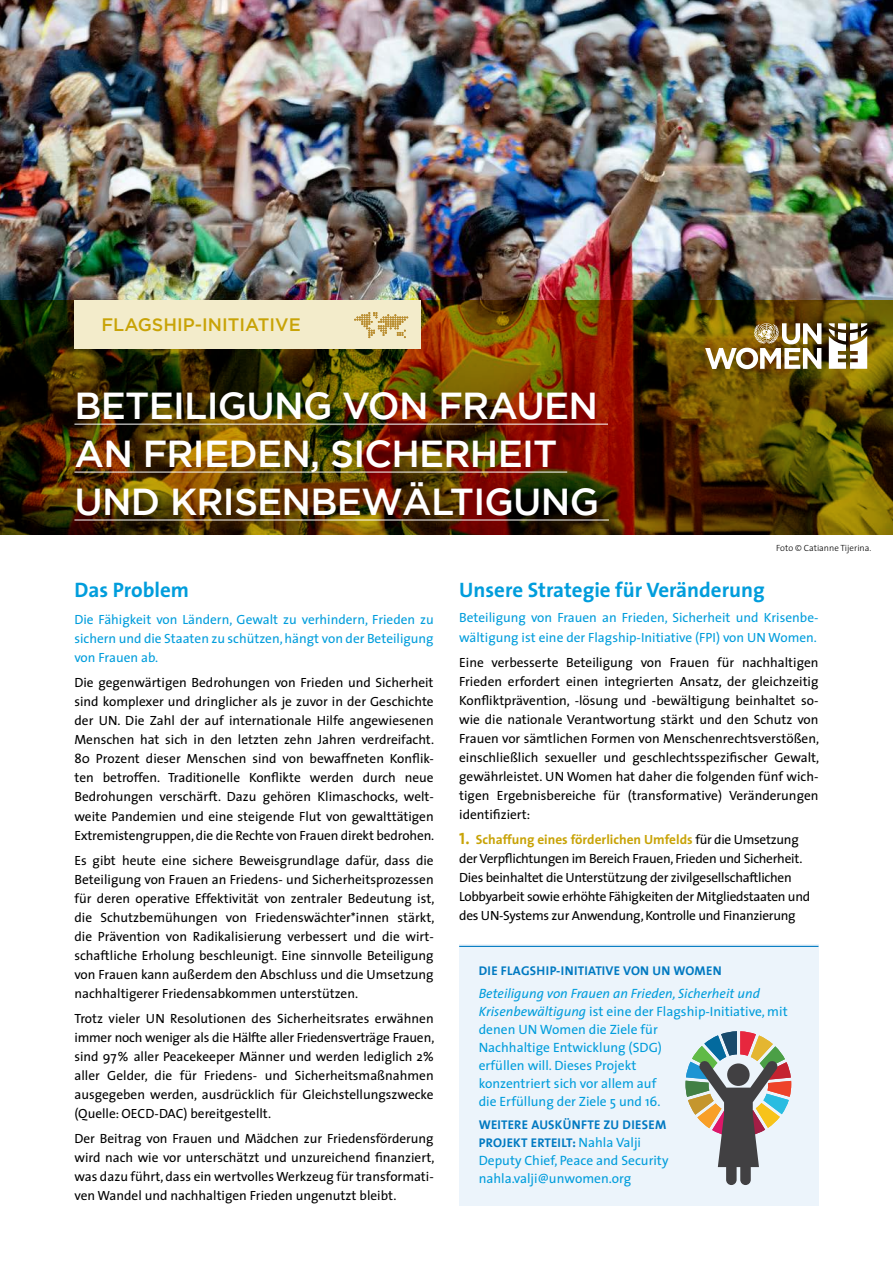
<style>
.page{position:relative;width:893px;height:1263px;background:#fff}
.page>*{position:absolute;margin:0;border:0;box-sizing:border-box;transform-origin:0 0}
.t1{font:500 37.5px/47.8px "Gotham";letter-spacing:-.02em;color:#fff}
.t2{font:700 21px "The Sans";color:#009ddc}
.t3{font:500 18px "Gotham";color:#c8a307}
.t4{font:13.5px/18px "The Sans";color:#009ddc}
.t5{font:13.35px/19px "The Sans";letter-spacing:-.02em;color:#000;text-align:justify}
.t6{font:13.35px/19px "The Sans";color:#009ddc;text-align:justify}
.t7{font:12.75px/18px "The Sans Bold Caps";letter-spacing:.02em;color:#0079c1}
.t8{font:300 9px "The Sans";color:#000}
.s1{font-family:"The Sans Bold Caps";font-size:16.5px;color:#c8a307}
.s2{font-weight:700;color:#c8a307}
.s3{font-style:italic}
.s4{font-family:"The Sans";font-size:13.5px;color:#009ddc}
</style>
<div class="page">
<img style="left:0;top:0;width:893px;height:300px">
<svg style="left:0;top:300px;width:893px;height:234px;background:#563302"></svg>
<hr style="left:74px;top:424px;width:534px;height:1px;background:#fff">
<hr style="left:74px;top:472px;width:493px;height:1px;background:#fff">
<hr style="left:74px;top:520px;width:535px;height:1px;background:#fff">
<div style="left:74px;top:300px;width:347px;height:48px;background:#f3eccb"></div>
<img style="left:705px;top:323px;width:116px;height:46px">
<svg style="left:829px;top:323px;width:38px;height:46px"></svg>
<div style="left:459px;top:945px;width:359px;height:261px;background:#ecf4fb"></div>
<hr style="left:459px;top:946px;width:359px;height:1px;background:#0079c1">
<svg style="left:685px;top:1031px;width:106px;height:154px"></svg>
<div style="left:727px;top:1063px;width:23px;height:23px;background:#414042;border-radius:50%"></div>
<svg style="left:354px;top:312px;width:54px;height:26px"></svg>
<h3 class="t3" style="left:101px;top:314px;width:25px">FLAG</h3>
<h3 class="t3" style="left:152px;top:314px;width:61px">SHI P-INITIATIVE</h3>
<h1 class="t1" style="left:74px;top:381px;width:526px">BETEILIGUNG VON FRAUEN<br>AN FRIEDEN, SICHERHEIT<br>UND KRISENBEWÄLTIGUNG</h1>
<p class="t8" style="left:776px;top:541px;width:97px">Foto © Catianne Tijerina.</p>
<h2 class="t2" style="left:74px;top:573px;width:116px">Das Problem</h2>
<p class="t6" style="left:74px;top:610px;width:361px">Die Fähigkeit von Ländern, Gewalt zu verhindern, Frieden zu sichern und die Staaten zu schützen, hängt von der Beteiligung von Frauen ab.</p>
<p class="t5" style="left:74px;top:673px;width:361px">Die gegenwärtigen Bedrohungen von Frieden und Sicherheit sind komplexer und dringlicher als je zuvor in der Geschichte der UN. Die Zahl der auf internationale Hilfe angewiesenen Menschen hat sich in den letzten zehn Jahren verdreifacht.<br>80 Prozent dieser Menschen sind von bewaffneten Konflik&shy;ten betroffen. Traditionelle Konflikte werden durch neue Bedrohungen verschärft. Dazu gehören Klimaschocks, welt&shy;weite Pandemien und eine steigende Flut von gewalttätigen Extremistengruppen, die die Rechte von Frauen direkt bedrohen.</p>
<p class="t5" style="left:74px;top:850px;width:361px">Es gibt heute eine sichere Beweisgrundlage dafür, dass die Beteiligung von Frauen an Friedens- und Sicherheitsprozessen für deren operative Effektivität von zentraler Bedeutung ist, die Schutzbemühungen von Friedenswächter*innen stärkt, die Prävention von Radikalisierung verbessert und die wirt&shy;schaftliche Erholung beschleunigt. Eine sinnvolle Beteiligung von Frauen kann außerdem den Abschluss und die Umsetzung nachhaltigerer Friedensabkommen unterstützen.</p>
<p class="t5" style="left:74px;top:1008px;width:361px">Trotz vieler UN Resolutionen des Sicherheitsrates erwähnen immer noch weniger als die Hälfte aller Friedensverträge Frauen, sind 97% aller Peacekeeper Männer und werden lediglich 2% aller Gelder, die für Friedens- und Sicherheitsmaßnahmen ausgegeben werden, ausdrücklich für Gleichstellungszwecke (Quelle: OECD-DAC) bereitgestellt.</p>
<p class="t5" style="left:74px;top:1129px;width:361px">Der Beitrag von Frauen und Mädchen zur Friedensförderung wird nach wie vor unterschätzt und unzureichend finanziert, was dazu führt, dass ein wertvolles Werkzeug für transformati&shy;ven Wandel und nachhaltigen Frieden ungenutzt bleibt.</p>
<h2 class="t2" style="left:459px;top:573px;width:307px">Unsere Strategie für Veränderung</h2>
<p class="t6" style="left:459px;top:608px;width:361px">Beteiligung von Frauen an Frieden, Sicherheit und Krisenbe&shy;wältigung ist eine der Flagship-Initiative (FPI) von UN Women.</p>
<p class="t5" style="left:459px;top:652px;width:361px">Eine verbesserte Beteiligung von Frauen für nachhaltigen Frieden erfordert einen integrierten Ansatz, der gleichzeitig Konfliktprävention, -lösung und -bewältigung beinhaltet so&shy;wie die nationale Verantwortung stärkt und den Schutz von Frauen vor sämtlichen Formen von Menschenrechtsverstößen, einschließlich sexueller und geschlechtsspezifischer Gewalt, gewährleistet. UN Women hat daher die folgenden fünf wich&shy;tigen Ergebnisbereiche für (transformative) Veränderungen identifiziert:</p>
<p class="t5" style="left:459px;top:829px;width:352px;text-align:left"><span class="s1">1.</span> <span class="s2">Schaffung eines förderlichen Umfelds</span> für die Umsetzung der Verpflichtungen im Bereich Frauen, Frieden und Sicherheit.<br>Dies beinhaltet die Unterstützung der zivilgesellschaftlichen Lobbyarbeit sowie erhöhte Fähigkeiten der Mitgliedstaaten und des UN-Systems zur Anwendung, Kontrolle und Finanzierung</p>
<p class="t7" style="left:479px;top:962px;width:244px">DIE FLAGSHIP-INITIATIVE VON UN WOMEN</p>
<p class="t4" style="left:479px;top:984px;width:310px"><span class="s3">Beteiligung von Frauen an Frieden, Sicherheit und Krisenbewältigung</span> ist eine der Flagship-Initiative, mit denen UN Women die Ziele für<br>Nachhaltige Entwicklung (SDG)<br>erfüllen will. Dieses Projekt<br>konzentriert sich vor allem auf<br>die Erfüllung der Ziele 5 und 16.</p>
<p class="t7" style="left:479px;top:1115px;width:189px">WEITERE AUSKÜNFTE ZU DIESEM<br>PROJEKT ERTEILT: <span class="s4">Nahla Valji</span></p>
<p class="t4" style="left:479px;top:1151px;width:191px">Deputy Chief, Peace and Security nahla.valji@unwomen.org</p>
</div>
